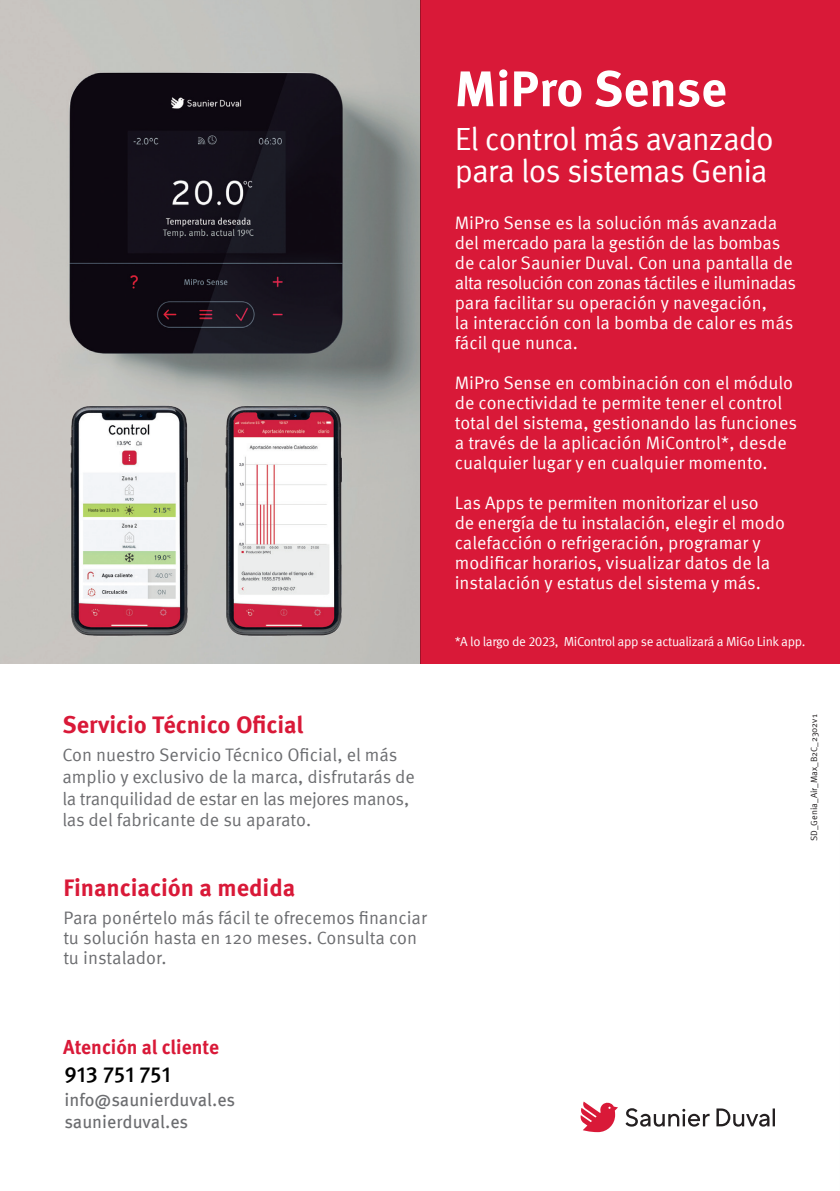
<style>
.page{position:relative;width:840px;height:1191px;background:#fff}
.page>*{position:absolute;margin:0;border:0;box-sizing:border-box;transform-origin:0 0}
.t1{font:700 50px "Meta Pro";color:#fff}
.t2{font:32px/32px "Meta Pro";letter-spacing:-.03em;color:#fff}
.t3{font:700 24px "Meta Pro";color:#d91938}
.t4{font:500 22px "Meta Pro";color:#000}
.t5{font:700 20px "Meta Pro";color:#d91938}
.t6{font:18px/20px "Meta Pro";letter-spacing:-.005em;color:#fff}
.t7{font:18px/21.6px "Meta Pro";letter-spacing:-.005em;color:#6c6d70}
.t8{font:18px/22.2px "Meta Pro";letter-spacing:-.005em;color:#6c6d70}
.t9{font:13px "Meta Pro";letter-spacing:-.025em;color:#fff}
.t10{font:9px "Meta Pro";color:#231f20}
</style>
<div class="page">
<img style="left:0;top:0;width:420px;height:663px">
<div style="left:420px;top:0;width:419px;height:663px;background:#d91938"></div>
<img style="left:66px;top:402px;width:127px;height:239px">
<img style="left:220px;top:402px;width:127px;height:239px">
<svg style="left:580px;top:1101px;width:37px;height:31px"></svg>
<svg style="left:625px;top:1108px;width:149px;height:18px"></svg>
<h3 class="t3" style="left:62px;top:705px;width:242px">Servicio Técnico Oficial</h3>
<p class="t7" style="left:62px;top:743px;width:354px">Con nuestro Servicio Técnico Oficial, el más amplio y exclusivo de la marca, disfrutarás de la tranquilidad de estar en las mejores manos, las del fabricante de su aparato.</p>
<h3 class="t3" style="left:63px;top:868px;width:233px">Financiación a medida</h3>
<p class="t7" style="left:63px;top:907px;width:365px;line-height:20px">Para ponértelo más fácil te ofrecemos financiar tu solución hasta en 120 meses. Consulta con tu instalador.</p>
<h1 class="t1" style="left:454px;top:50px;width:273px">MiPro Sense</h1>
<h2 class="t2" style="left:454px;top:121px;width:320px">El control más avanzado para los sistemas Genia</h2>
<p class="t6" style="left:454px;top:212px;width:343px">MiPro Sense es la solución más avanzada del mercado para la gestión de las bombas de calor Saunier Duval. Con una pantalla de alta resolución con zonas táctiles e iluminadas para facilitar su operación y navegación,<br>la interacción con la bomba de calor es más fácil que nunca.</p>
<p class="t6" style="left:454px;top:372px;width:344px">MiPro Sense en combinación con el módulo de conectividad te permite tener el control total del sistema, gestionando las funciones a través de la aplicación MiControl*, desde cualquier lugar y en cualquier momento.</p>
<p class="t6" style="left:454px;top:492px;width:331px">Las Apps te permiten monitorizar el uso<br>de energía de tu instalación, elegir el modo calefacción o refrigeración, programar y modificar horarios, visualizar datos de la instalación y estatus del sistema y más.</p>
<p class="t9" style="left:454px;top:632px;width:352px">*A lo largo de 2023, MiControl app se actualizará a MiGo Link app.</p>
<p class="t10" style="left:806px;top:841px;width:128px;rotate:-90deg">SD_Genia_Air_Max_B2C_2302v1</p>
<p class="t5" style="left:63px;top:1031px;width:157px">Atención al cliente</p>
<p class="t4" style="left:64px;top:1057px;width:107px">913 751 751</p>
<p class="t8" style="left:64px;top:1087px;width:172px">info@saunierduval.es saunierduval.es</p>
</div>
